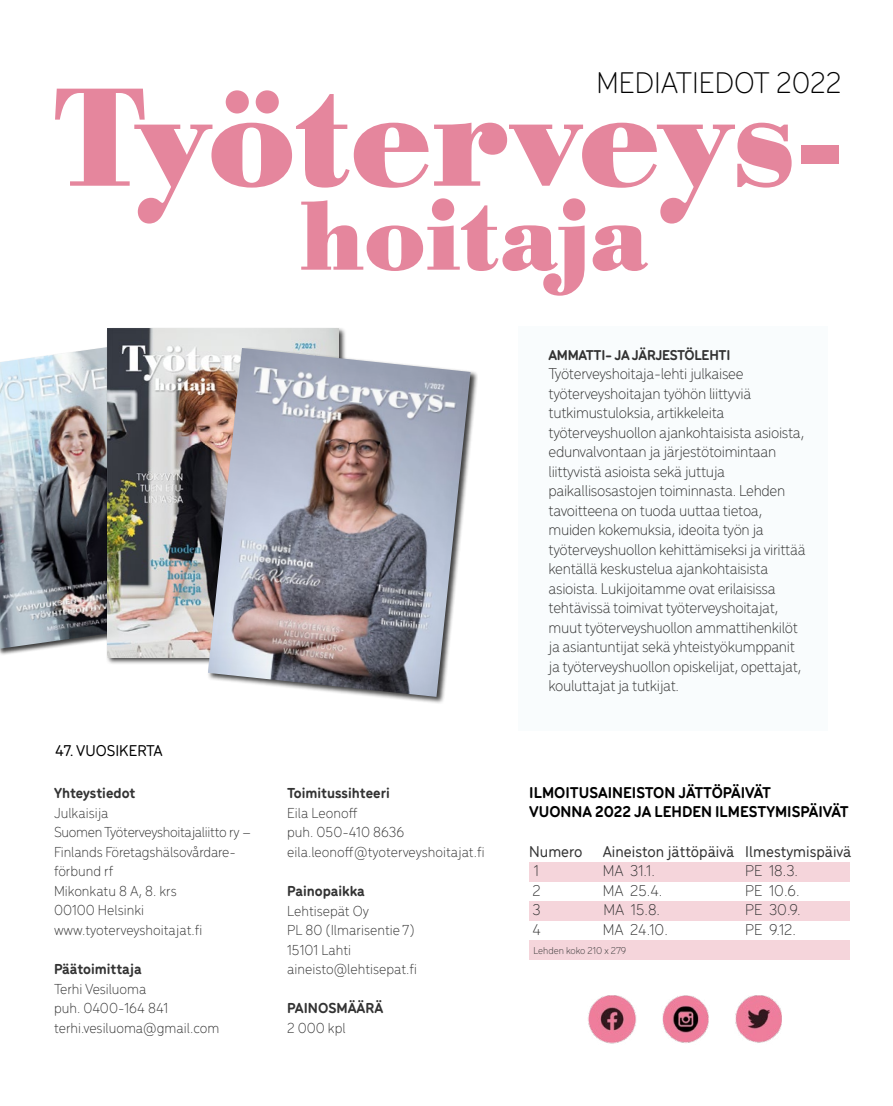
<style>
.page{position:relative;width:893px;height:1106px;background:#fff}
.page>*{position:absolute;margin:0;border:0;box-sizing:border-box;transform-origin:0 0}
.t1{font:700 145.5px "Bodoni URW";letter-spacing:-.005em;color:#e5869d}
.t2{font:700 102px "Bodoni URW";color:#e5869d}
.t3{font:300 31.5px "Menco";color:#000}
.t4{font:300 16.5px/19.5px "Menco";letter-spacing:-.02em;color:#333}
.t5{font:700 16.5px/19.8px "Menco";color:#000}
.t6{font:500 16.5px "Menco";color:#333}
.t7{font:500 16.5px "Menco";color:#000}
.t8{font:300 15.3px/19.5px "Menco";color:#333}
.t9{font:700 15.3px "Menco";color:#333}
.t10{font:700 15px "Menco";letter-spacing:-.02em;color:#333}
.t11{font:300 10.5px "Menco";color:#333}
</style>
<div class="page">
<div style="left:529px;top:862px;width:320px;height:20px;background:#f5d5db"></div>
<div style="left:529px;top:900px;width:320px;height:20px;background:#f5d5db"></div>
<div style="left:529px;top:940px;width:320px;height:19px;background:#f5d5db"></div>
<img style="left:0;top:347px;width:106px;height:301px">
<div style="left:519px;top:326px;width:309px;height:404px;background:#f9fcfd"></div>
<img style="left:107px;top:328px;width:231px;height:329px">
<div style="left:207px;top:346px;width:271px;height:358px;background:#000;opacity:.75"></div>
<img style="left:208px;top:348px;width:263px;height:349px">
<img style="left:588px;top:995px;width:49px;height:49px">
<img style="left:662px;top:995px;width:47px;height:48px">
<img style="left:735px;top:995px;width:47px;height:48px">
<h3 class="t3" style="left:596px;top:62px;width:246px">MEDIATIEDOT 2022</h3>
<h1 class="t1" style="left:54px;top:52px;width:786px">Työterveys-</h1>
<h2 class="t2" style="left:300px;top:176px;width:349px">hoitaja</h2>
<p class="t7" style="left:55px;top:738px;width:109px">47. VUOSIKERTA</p>
<p class="t9" style="left:54px;top:782px;width:83px">Yhteystiedot</p>
<p class="t8" style="left:54px;top:802px;width:199px">Julkaisija<br>Suomen Työterveyshoitajaliitto ry –<br>Finlands Företagshälsovårdare&shy;förbund rf<br>Mikonkatu 8 A, 8. krs<br>00100 Helsinki www.tyoterveyshoitajat.fi</p>
<p class="t9" style="left:54px;top:957px;width:89px">Päätoimittaja</p>
<p class="t8" style="left:54px;top:977px;width:167px">Terhi Vesiluoma<br>puh. 0400-164 841 terhi.vesiluoma@gmail.com</p>
<p class="t9" style="left:287px;top:782px;width:104px">Toimitussihteeri</p>
<p class="t8" style="left:287px;top:802px;width:199px">Eila Leonoff<br>puh. 050-410 8636 eila.leonoff@tyoterveyshoitajat.fi</p>
<p class="t9" style="left:287px;top:879px;width:79px">Painopaikka</p>
<p class="t8" style="left:287px;top:899px;width:131px">Lehtisepät Oy<br>PL 80 (Ilmarisentie 7)<br>15101 Lahti aineisto@lehtisepat.fi</p>
<p class="t9" style="left:287px;top:996px;width:98px">PAINOSMÄÄRÄ</p>
<p class="t8" style="left:287px;top:1017px;width:60px">2 000 kpl</p>
<p class="t10" style="left:549px;top:344px;width:183px">AMMATTI- JA JÄRJESTÖLEHTI</p>
<p class="t4" style="left:549px;top:363px;width:259px">Työterveyshoitaja-lehti julkaisee työterveyshoitajan työhön liittyviä tutkimustuloksia, artikkeleita työterveyshuollon ajankohtaisista asioista, edunvalvontaan ja järjestötoimintaan liittyvistä asioista sekä juttuja paikallisosastojen toiminnasta. Lehden tavoitteena on tuoda uuttaa tietoa, muiden kokemuksia, ideoita työn ja työterveyshuollon kehittämiseksi ja virittää kentällä keskustelua ajankohtaisista asioista. Lukijoitamme ovat erilaisissa tehtävissä toimivat työterveyshoitajat, muut työterveyshuollon ammattihenkilöt ja asiantuntijat sekä yhteistyökumppanit ja työterveyshuollon opiskelijat, opettajat, kouluttajat ja tutkijat.</p>
<p class="t5" style="left:529px;top:781px;width:321px">ILMOITUSAINEISTON JÄTTÖPÄIVÄT<br>VUONNA 2022 JA LEHDEN ILMESTYMISPÄIVÄT</p>
<p class="t6" style="left:529px;top:839px;width:324px">Numero Aineiston jättöpäivä Ilmestymispäivä</p>
<p class="t4" style="left:534px;top:860px;width:7px">1</p>
<p class="t4" style="left:603px;top:860px;width:54px">MA 31.1.</p>
<p class="t4" style="left:745px;top:860px;width:54px">PE 18.3.</p>
<p class="t4" style="left:532px;top:879px;width:10px">2</p>
<p class="t4" style="left:603px;top:879px;width:61px">MA 25.4.</p>
<p class="t4" style="left:745px;top:879px;width:56px">PE 10.6.</p>
<p class="t4" style="left:532px;top:899px;width:10px">3</p>
<p class="t4" style="left:603px;top:899px;width:58px">MA 15.8.</p>
<p class="t4" style="left:745px;top:899px;width:57px">PE 30.9.</p>
<p class="t4" style="left:532px;top:918px;width:10px">4</p>
<p class="t4" style="left:603px;top:918px;width:67px">MA 24.10.</p>
<p class="t4" style="left:745px;top:918px;width:52px">PE 9.12.</p>
<p class="t11" style="left:533px;top:943px;width:94px">Lehden koko 210 x 279</p>
</div>
